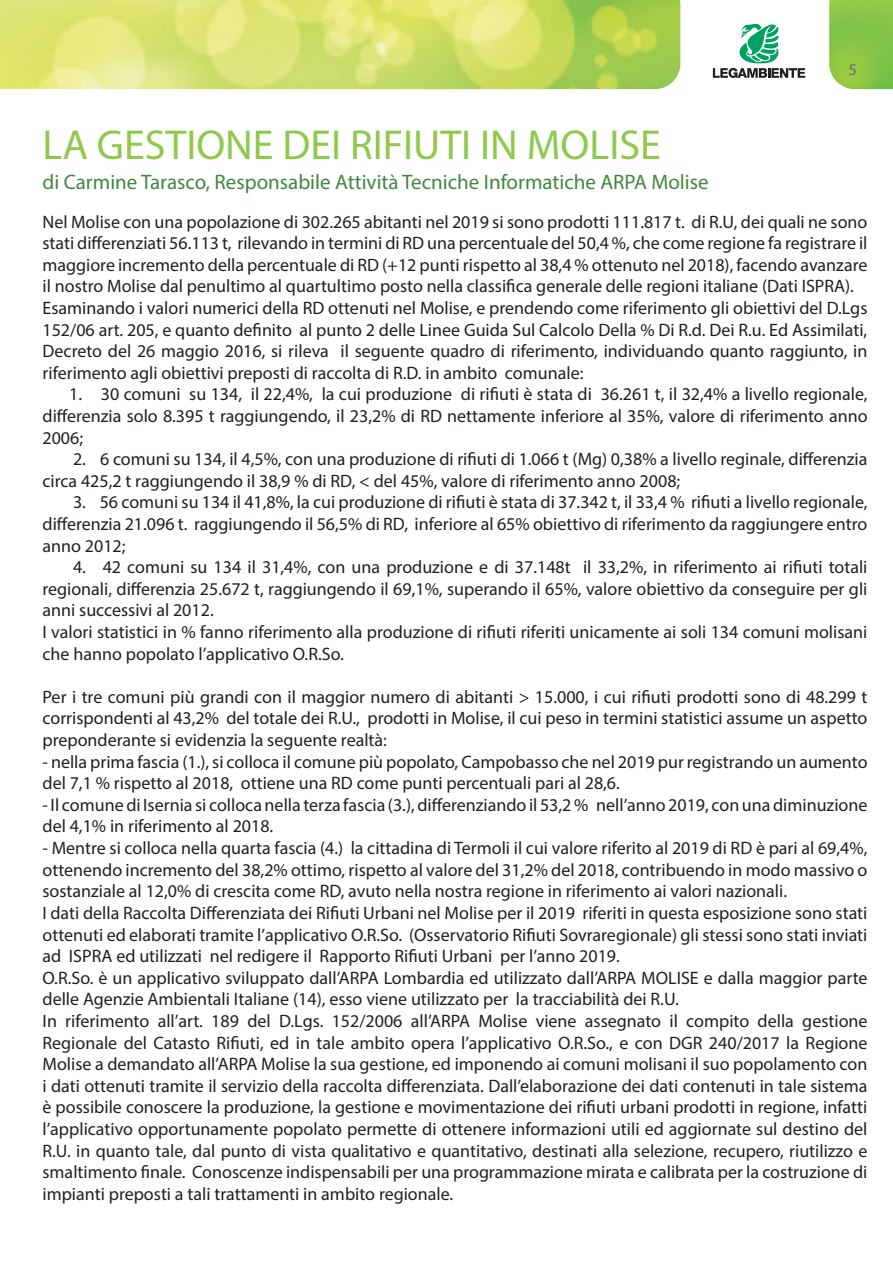
<style>
.page{position:relative;width:893px;height:1263px;background:#fff}
.page>*{position:absolute;margin:0;border:0;box-sizing:border-box;transform-origin:0 0}
.t1{font:42px "Myriad Pro";color:#90c84c}
.t2{font:21px "Myriad Pro";color:#428642}
.Normale__Web{font:18px/21.6px "Myriad Pro";color:#231f20;text-align:justify}
.t3{font:16.5px "Myriad Pro";color:#6c6d70}
</style>
<div class="page">
<svg style="left:713px;top:24px;width:92px;height:54px"></svg>
<img style="left:0;top:0;width:680px;height:89px">
<img style="left:829px;top:0;width:64px;height:89px">
<p class="t3" style="left:848px;top:59px;width:10px">5</p>
<p class="t1" style="left:43px;top:119px;width:620px">LA GESTIONE DEI RIFIUTI IN MOLISE</p>
<p class="t2" style="left:43px;top:169px;width:668px">di Carmine Tarasco, Responsabile Attività Tecniche Informatiche ARPA Molise</p>
<p class="Normale__Web" style="left:43px;top:210px;width:826px">Nel Molise con una popolazione di 302.265 abitanti nel 2019 si sono prodotti 111.817 t. di R.U, dei quali ne sono stati differenziati 56.113 t, rilevando in termini di RD una percentuale del 50,4 %, che come regione fa registrare il maggiore incremento della percentuale di RD (+12 punti rispetto al 38,4 % ottenuto nel 2018), facendo avanzare il nostro Molise dal penultimo al quartultimo posto nella classifica generale delle regioni italiane (Dati ISPRA).</p>
<p class="Normale__Web" style="left:43px;top:297px;width:826px">Esaminando i valori numerici della RD ottenuti nel Molise, e prendendo come riferimento gli obiettivi del D.Lgs 152/06 art. 205, e quanto definito al punto 2 delle Linee Guida Sul Calcolo Della % Di R.d. Dei R.u. Ed Assimilati, Decreto del 26 maggio 2016, si rileva il seguente quadro di riferimento, individuando quanto raggiunto, in riferimento agli obiettivi preposti di raccolta di R.D. in ambito comunale:</p>
<p class="Normale__Web" style="left:43px;top:383px;width:827px;text-indent:27px">1. 30 comuni su 134, il 22,4%, la cui produzione di rifiuti è stata di 36.261 t, il 32,4% a livello regionale, differenzia solo 8.395 t raggiungendo, il 23,2% di RD nettamente inferiore al 35%, valore di riferimento anno 2006;</p>
<p class="Normale__Web" style="left:43px;top:448px;width:826px;text-indent:31px">2. 6 comuni su 134, il 4,5%, con una produzione di rifiuti di 1.066 t (Mg) 0,38% a livello reginale, differenzia circa 425,2 t raggiungendo il 38,9 % di RD, &lt; del 45%, valore di riferimento anno 2008;</p>
<p class="Normale__Web" style="left:43px;top:491px;width:826px;text-indent:31px">3. 56 comuni su 134 il 41,8%, la cui produzione di rifiuti è stata di 37.342 t, il 33,4 % rifiuti a livello regionale, differenzia 21.096 t. raggiungendo il 56,5% di RD, inferiore al 65% obiettivo di riferimento da raggiungere entro anno 2012;</p>
<p class="Normale__Web" style="left:43px;top:556px;width:826px;text-indent:31px">4. 42 comuni su 134 il 31,4%, con una produzione e di 37.148t il 33,2%, in riferimento ai rifiuti totali regionali, differenzia 25.672 t, raggiungendo il 69,1%, superando il 65%, valore obiettivo da conseguire per gli anni successivi al 2012.</p>
<p class="Normale__Web" style="left:43px;top:621px;width:826px">I valori statistici in % fanno riferimento alla produzione di rifiuti riferiti unicamente ai soli 134 comuni molisani che hanno popolato l’applicativo O.R.So.</p>
<p class="Normale__Web" style="left:43px;top:686px;width:826px">Per i tre comuni più grandi con il maggior numero di abitanti &gt; 15.000, i cui rifiuti prodotti sono di 48.299 t corrispondenti al 43,2% del totale dei R.U., prodotti in Molise, il cui peso in termini statistici assume un aspetto preponderante si evidenzia la seguente realtà:</p>
<p class="Normale__Web" style="left:43px;top:750px;width:827px">- nella prima fascia (1.), si colloca il comune più popolato, Campobasso che nel 2019 pur registrando un aumento del 7,1 % rispetto al 2018, ottiene una RD come punti percentuali pari al 28,6.</p>
<p class="Normale__Web" style="left:43px;top:794px;width:826px">- Il comune di Isernia si colloca nella terza fascia (3.), differenziando il 53,2 % nell’anno 2019, con una diminuzione del 4,1% in riferimento al 2018.</p>
<p class="Normale__Web" style="left:43px;top:837px;width:826px">- Mentre si colloca nella quarta fascia (4.) la cittadina di Termoli il cui valore riferito al 2019 di RD è pari al 69,4%, ottenendo incremento del 38,2% ottimo, rispetto al valore del 31,2% del 2018, contribuendo in modo massivo o sostanziale al 12,0% di crescita come RD, avuto nella nostra regione in riferimento ai valori nazionali.</p>
<p class="Normale__Web" style="left:43px;top:902px;width:826px">I dati della Raccolta Differenziata dei Rifiuti Urbani nel Molise per il 2019 riferiti in questa esposizione sono stati ottenuti ed elaborati tramite l’applicativo O.R.So. (Osservatorio Rifiuti Sovraregionale) gli stessi sono stati inviati ad ISPRA ed utilizzati nel redigere il Rapporto Rifiuti Urbani per l’anno 2019.</p>
<p class="Normale__Web" style="left:43px;top:966px;width:826px">O.R.So. è un applicativo sviluppato dall’ARPA Lombardia ed utilizzato dall’ARPA MOLISE e dalla maggior parte delle Agenzie Ambientali Italiane (14), esso viene utilizzato per la tracciabilità dei R.U.</p>
<p class="Normale__Web" style="left:43px;top:1010px;width:826px">In riferimento all’art. 189 del D.Lgs. 152/2006 all’ARPA Molise viene assegnato il compito della gestione Regionale del Catasto Rifiuti, ed in tale ambito opera l’applicativo O.R.So., e con DGR 240/2017 la Regione Molise a demandato all’ARPA Molise la sua gestione, ed imponendo ai comuni molisani il suo popolamento con i dati ottenuti tramite il servizio della raccolta differenziata. Dall’elaborazione dei dati contenuti in tale sistema è possibile conoscere la produzione, la gestione e movimentazione dei rifiuti urbani prodotti in regione, infatti l’applicativo opportunamente popolato permette di ottenere informazioni utili ed aggiornate sul destino del R.U. in quanto tale, dal punto di vista qualitativo e quantitativo, destinati alla selezione, recupero, riutilizzo e smaltimento finale. Conoscenze indispensabili per una programmazione mirata e calibrata per la costruzione di impianti preposti a tali trattamenti in ambito regionale.</p>
</div>
